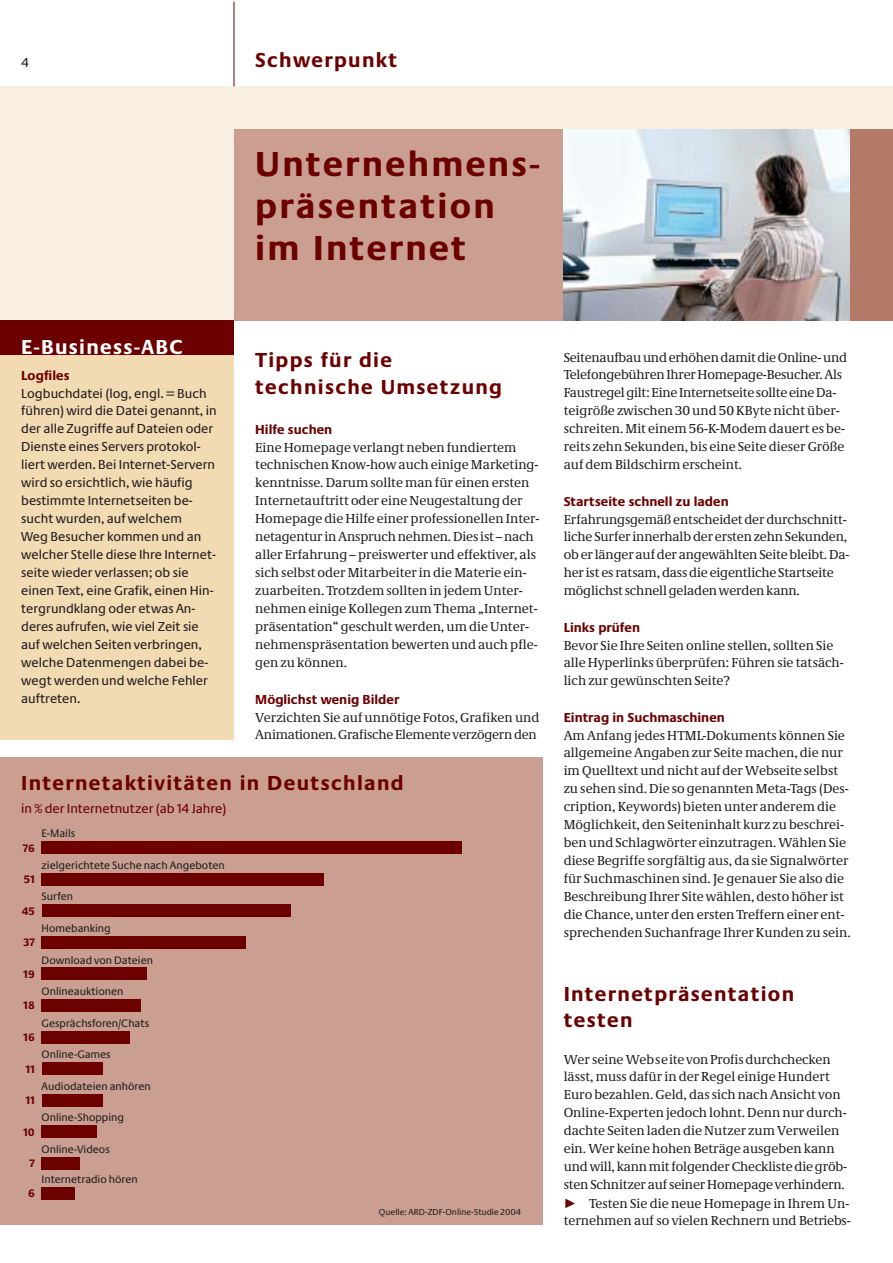
<style>
.page{position:relative;width:893px;height:1263px;background:#fff}
.page>*{position:absolute;margin:0;border:0;box-sizing:border-box;transform-origin:0 0}
.t1{font:700 36px/42px "Neue Praxis";letter-spacing:.06em;color:#6c0000}
.t2{font:700 21px/27px "Neue Praxis";letter-spacing:.06em;color:#6c0000}
.t3{font:700 21px "Neue Praxis";letter-spacing:.06em;color:#fff}
.t4{font:13.5px/18px "Neue Demos";color:#231f1f}
.t5{font:13.5px/18px "Neue Praxis";color:#231f1f}
.t6{font:700 13.5px "Neue Praxis";color:#6c0000}
.t7{font:13.5px "Neue Praxis";color:#6c0000}
.t8{font:11.25px "Neue Praxis";color:#231f1f}
.t9{font:700 11.25px "Neue Praxis";color:#6c0000}
.t10{font:9px "Neue Praxis";color:#231f1f}
.s1{color:#6c0000}
</style>
<div class="page">
<div style="left:0;top:758px;width:542px;height:467px;background:#ca9f92"></div>
<div style="left:0;top:87px;width:892px;height:233px;background:#f9efe0"></div>
<div style="left:0;top:320px;width:234px;height:420px;background:#f2dab3"></div>
<div style="left:234px;top:129px;width:658px;height:191px;background:#ca9f92"></div>
<img style="left:563px;top:129px;width:287px;height:191px">
<hr style="left:233px;top:2px;width:1px;height:85px;background:#6c0000">
<div style="left:850px;top:129px;width:42px;height:191px;background:#b37969"></div>
<div style="left:42px;top:841px;width:420px;height:13px;background:#6c0000"></div>
<div style="left:42px;top:873px;width:281px;height:13px;background:#6c0000"></div>
<div style="left:42px;top:904px;width:248px;height:13px;background:#6c0000"></div>
<div style="left:42px;top:936px;width:204px;height:13px;background:#6c0000"></div>
<div style="left:42px;top:968px;width:105px;height:12px;background:#6c0000"></div>
<div style="left:42px;top:999px;width:99px;height:13px;background:#6c0000"></div>
<div style="left:42px;top:1031px;width:88px;height:12px;background:#6c0000"></div>
<div style="left:42px;top:1062px;width:60px;height:13px;background:#6c0000"></div>
<div style="left:42px;top:1094px;width:60px;height:12px;background:#6c0000"></div>
<div style="left:42px;top:1125px;width:55px;height:13px;background:#6c0000"></div>
<div style="left:42px;top:1157px;width:38px;height:13px;background:#6c0000"></div>
<div style="left:42px;top:1187px;width:33px;height:13px;background:#6c0000"></div>
<div style="left:0;top:320px;width:234px;height:34px;background:#6c0000"></div>
<p class="t5" style="left:21px;top:55px;width:9px">4</p>
<h2 class="t2" style="left:255px;top:49px;width:143px">Schwerpunkt</h2>
<h1 class="t1" style="left:255px;top:146px;width:286px">Unternehmens&shy;präsentation im Internet</h1>
<h2 class="t3" style="left:21px;top:339px;width:163px">E-Business-ABC</h2>
<p class="t6" style="left:21px;top:370px;width:50px">Logfiles</p>
<p class="t5" style="left:21px;top:385px;width:197px">Logbuchdatei (log, engl. = Buch führen) wird die Datei genannt, in der alle Zugriffe auf Dateien oder<br>Dienste eines Servers protokol&shy;liert werden. Bei Internet-Servern wird so ersichtlich, wie häufig bestimmte Internetseiten be&shy;sucht wurden, auf welchem<br>Weg Besucher kommen und an welcher Stelle diese Ihre Internet&shy;seite wieder verlassen; ob sie einen Text, eine Grafik, einen Hin&shy;tergrundklang oder etwas An&shy;deres aufrufen, wie viel Zeit sie auf welchen Seiten verbringen, welche Datenmengen dabei be&shy;wegt werden und welche Fehler auftreten.</p>
<h2 class="t2" style="left:255px;top:348px;width:248px">Tipps für die technische Umsetzung</h2>
<p class="t6" style="left:255px;top:424px;width:78px">Hilfe suchen</p>
<p class="t4" style="left:255px;top:439px;width:286px">Eine Homepage verlangt neben fundiertem technischen Know-how auch einige Marketing&shy;kenntnisse. Darum sollte man für einen ersten Internetauftritt oder eine Neugestaltung der Homepage die Hilfe einer professionellen Inter&shy;netagentur in Anspruch nehmen. Dies ist – nach aller Erfahrung – preiswerter und effektiver, als sich selbst oder Mitarbeiter in die Materie ein&shy;zuarbeiten. Trotzdem sollten in jedem Unter&shy;nehmen einige Kollegen zum Thema „Internet&shy;präsentation“ geschult werden, um die Unter&shy;nehmenspräsentation bewerten und auch pfle&shy;gen zu können.</p>
<p class="t6" style="left:255px;top:694px;width:146px">Möglichst wenig Bilder</p>
<p class="t4" style="left:255px;top:709px;width:286px">Verzichten Sie auf unnötige Fotos, Grafiken und<br>Animationen. Grafische Elemente verzögern den</p>
<h2 class="t2" style="left:21px;top:772px;width:384px">Internetaktivitäten in Deutschland</h2>
<p class="t7" style="left:21px;top:803px;width:207px">in % der Internetnutzer (ab 14 Jahre)</p>
<p class="t9" style="left:23px;top:844px;width:14px">76</p>
<p class="t8" style="left:42px;top:829px;width:35px">E-Mails</p>
<p class="t9" style="left:24px;top:875px;width:12px">51</p>
<p class="t8" style="left:42px;top:861px;width:185px">zielgerichtete Suche nach Angeboten</p>
<p class="t8" style="left:42px;top:892px;width:33px">Surfen</p>
<p class="t9" style="left:22px;top:907px;width:15px">45</p>
<p class="t8" style="left:42px;top:924px;width:71px">Homebanking</p>
<p class="t9" style="left:23px;top:938px;width:13px">37</p>
<p class="t9" style="left:24px;top:970px;width:13px">19</p>
<p class="t8" style="left:42px;top:956px;width:113px">Download von Dateien</p>
<p class="t8" style="left:42px;top:987px;width:83px">Onlineauktionen</p>
<p class="t9" style="left:24px;top:1001px;width:13px">18</p>
<p class="t8" style="left:42px;top:1019px;width:109px">Gesprächsforen/Chats</p>
<p class="t9" style="left:24px;top:1033px;width:13px">16</p>
<p class="t9" style="left:26px;top:1065px;width:10px">11</p>
<p class="t8" style="left:42px;top:1050px;width:71px">Online-Games</p>
<p class="t8" style="left:42px;top:1082px;width:111px">Audiodateien anhören</p>
<p class="t9" style="left:26px;top:1096px;width:10px">11</p>
<p class="t8" style="left:42px;top:1113px;width:84px">Online-Shopping</p>
<p class="t9" style="left:23px;top:1128px;width:13px">10</p>
<p class="t8" style="left:42px;top:1145px;width:70px">Online-Videos</p>
<p class="t9" style="left:29px;top:1159px;width:7px">7</p>
<p class="t9" style="left:28px;top:1189px;width:8px">6</p>
<p class="t8" style="left:42px;top:1175px;width:98px">Internetradio hören</p>
<p class="t10" style="left:379px;top:1208px;width:144px">Quelle: ARD-ZDF-Online-Studie 2004</p>
<p class="t4" style="left:563px;top:349px;width:285px">Seitenaufbau und erhöhen damit die Online- und Telefongebühren Ihrer Homepage-Besucher. Als Faustregel gilt: Eine Internetseite sollte eine Da&shy;teigröße zwischen 30 und 50 KByte nicht über&shy;schreiten. Mit einem 56-K-Modem dauert es be&shy;reits zehn Sekunden, bis eine Seite dieser Größe auf dem Bildschirm erscheint.</p>
<p class="t6" style="left:563px;top:496px;width:166px">Startseite schnell zu laden</p>
<p class="t4" style="left:563px;top:511px;width:287px">Erfahrungsgemäß entscheidet der durchschnitt&shy;liche Surfer innerhalb der ersten zehn Sekunden, ob er länger auf der angewählten Seite bleibt. Da&shy;her ist es ratsam, dass die eigentliche Startseite möglichst schnell geladen werden kann.</p>
<p class="t6" style="left:563px;top:622px;width:78px">Links prüfen</p>
<p class="t4" style="left:563px;top:637px;width:281px">Bevor Sie Ihre Seiten online stellen, sollten Sie alle Hyperlinks überprüfen: Führen sie tatsäch&shy;lich zur gewünschten Seite?</p>
<p class="t6" style="left:563px;top:712px;width:163px">Eintrag in Suchmaschinen</p>
<p class="t4" style="left:563px;top:727px;width:288px">Am Anfang jedes HTML-Dokuments können Sie allgemeine Angaben zur Seite machen, die nur im Quelltext und nicht auf der Webseite selbst zu sehen sind. Die so genannten Meta-Tags (Des&shy;cription, Keywords) bieten unter anderem die Möglichkeit, den Seiteninhalt kurz zu beschrei&shy;ben und Schlagwörter einzutragen. Wählen Sie diese Begriffe sorgfältig aus, da sie Signalwörter für Suchmaschinen sind. Je genauer Sie also die Beschreibung Ihrer Site wählen, desto höher ist die Chance, unter den ersten Treffern einer ent&shy;sprechenden Suchanfrage Ihrer Kunden zu sein.</p>
<h2 class="t2" style="left:563px;top:982px;width:232px">Internetpräsentation testen</h2>
<p class="t4" style="left:563px;top:1051px;width:285px">Wer seine Webseite von Profis durchchecken lässt, muss dafür in der Regel einige Hundert Euro bezahlen. Geld, das sich nach Ansicht von Online-Experten jedoch lohnt. Denn nur durch&shy;dachte Seiten laden die Nutzer zum Verweilen ein. Wer keine hohen Beträge ausgeben kann und will, kann mit folgender Checkliste die gröb&shy;sten Schnitzer auf seiner Homepage verhindern.</p>
<p class="t4" style="left:563px;top:1195px;width:288px"><span class="s1">✓</span> Testen Sie die neue Homepage in Ihrem Un&shy;ternehmen auf so vielen Rechnern und Betriebs-</p>
</div>
